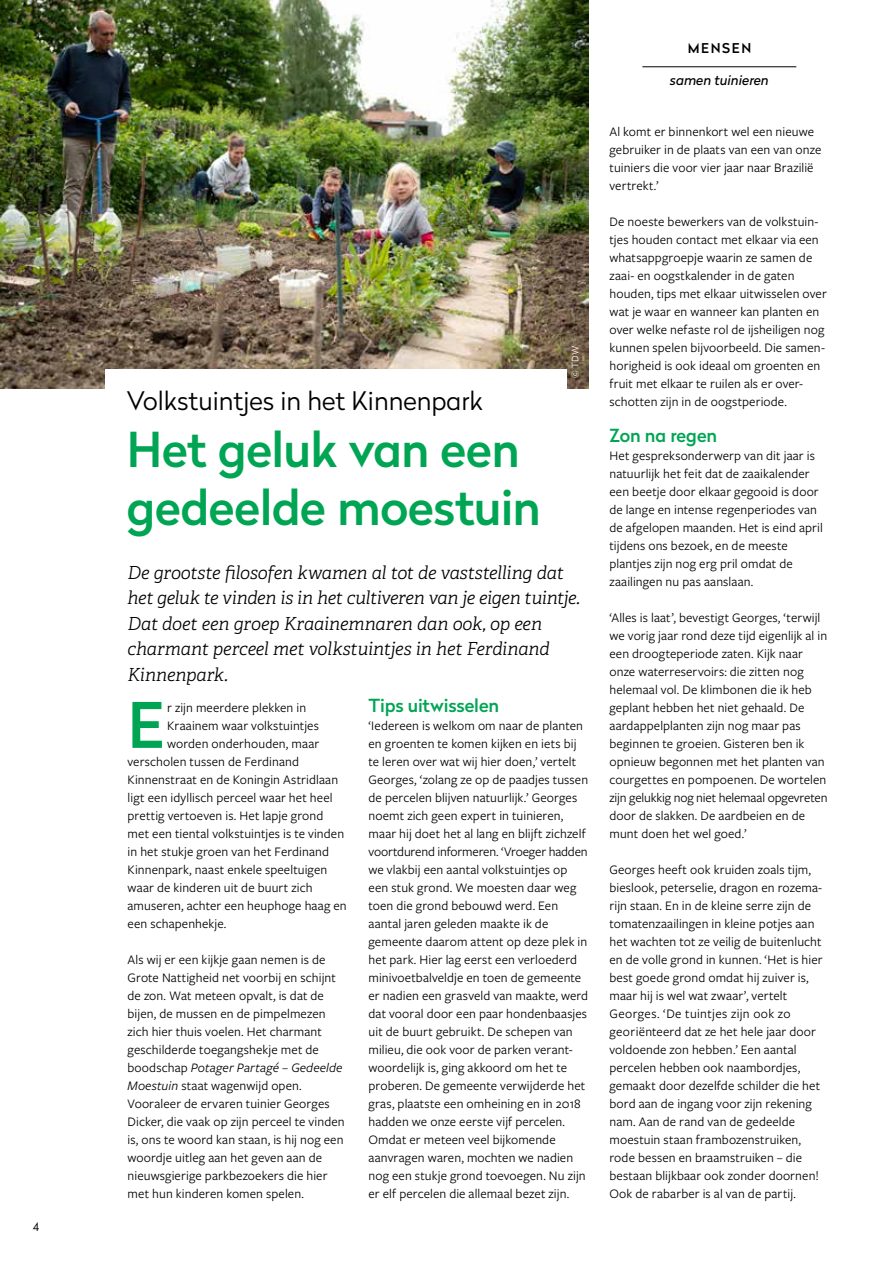
<style>
.page{position:relative;width:893px;height:1263px;background:#fff}
.page>*{position:absolute;margin:0;border:0;box-sizing:border-box;transform-origin:0 0}
.t1{font:500 62.55px "Radikal";color:#00a554}
.t2{font:500 48px/57.6px "Radikal";letter-spacing:-.01em;color:#00a554}
.t3{font:300 25.5px "Radikal";color:#000}
.t4{font:italic 300 18px/25.5px "Adelle";letter-spacing:-.015em;color:#000}
.t5{font:500 18px "Radikal";letter-spacing:-.005em;color:#00a554}
.t6{font:13.5px/18px "Freight Sans Pro";letter-spacing:.01em;color:#000}
.t7{font:italic 13.5px "Radikal";color:#000}
.t8{font:500 13.5px "Radikal";letter-spacing:.12em;color:#000}
.t9{font:300 12px "Radikal";color:#000}
.t10{font:10.5px "Freight Sans Pro";color:#fff}
.s1{font-style:italic}
</style>
<div class="page">
<hr style="left:642px;top:66px;width:154px;height:1px;background:#000">
<img style="left:0;top:0;width:588px;height:388px">
<div style="left:106px;top:369px;width:461px;height:184px;background:#fff"></div>
<p class="t9" style="left:33px;top:1218px;width:8px">4</p>
<p class="t10" style="left:568px;top:378px;width:33px;rotate:-90deg">© TDW</p>
<h3 class="t3" style="left:127px;top:382px;width:358px">Volkstuintjes in het Kinnenpark</h3>
<h2 class="t2" style="left:127px;top:420px;width:416px">Het geluk van een gedeelde moestuin</h2>
<h3 class="t4" style="left:128px;top:560px;width:454px">De grootste filosofen kwamen al tot de vaststelling dat het geluk te vinden is in het cultiveren van je eigen tuintje.<br>Dat doet een groep Kraainemnaren dan ook, op een charmant perceel met volkstuintjes in het Ferdinand Kinnenpark.</h3>
<h1 class="t1" style="left:128px;top:680px;width:38px">E</h1>
<p class="t6" style="left:167px;top:698px;width:140px">r zijn meerdere plekken in</p>
<p class="t6" style="left:167px;top:716px;width:153px">Kraainem waar volkstuintjes</p>
<p class="t6" style="left:167px;top:734px;width:154px">worden onderhouden, maar</p>
<p class="t6" style="left:128px;top:752px;width:173px">verscholen tussen de Ferdinand</p>
<p class="t6" style="left:128px;top:770px;width:212px">Kinnenstraat en de Koningin Astridlaan</p>
<p class="t6" style="left:128px;top:788px;width:207px">ligt een idyllisch perceel waar het heel</p>
<p class="t6" style="left:128px;top:806px;width:197px">prettig vertoeven is. Het lapje grond</p>
<p class="t6" style="left:128px;top:824px;width:218px">met een tiental volkstuintjes is te vinden</p>
<p class="t6" style="left:128px;top:842px;width:203px">in het stukje groen van het Ferdinand</p>
<p class="t6" style="left:128px;top:860px;width:201px">Kinnenpark, naast enkele speeltuigen</p>
<p class="t6" style="left:128px;top:878px;width:186px">waar de kinderen uit de buurt zich</p>
<p class="t6" style="left:128px;top:896px;width:221px">amuseren, achter een heuphoge haag en</p>
<p class="t6" style="left:128px;top:914px;width:100px">een schapenhekje.</p>
<p class="t6" style="left:128px;top:950px;width:219px">Als wij er een kijkje gaan nemen is de Grote Nattigheid net voorbij en schijnt de zon. Wat meteen opvalt, is dat de bijen, de mussen en de pimpelmezen zich hier thuis voelen. Het charmant geschilderde toegangshekje met de boodschap <span class="s1">Potager Partagé – Gedeelde Moestuin</span> staat wagenwijd open.<br>Vooraleer de ervaren tuinier Georges Dicker, die vaak op zijn perceel te vinden is, ons te woord kan staan, is hij nog een woordje uitleg aan het geven aan de nieuwsgierige parkbezoekers die hier met hun kinderen komen spelen.</p>
<h3 class="t5" style="left:369px;top:692px;width:132px">Tips uitwisselen</h3>
<p class="t6" style="left:369px;top:716px;width:221px">‘Iedereen is welkom om naar de planten en groenten te komen kijken en iets bij te leren over wat wij hier doen,’ vertelt Georges, ‘zolang ze op de paadjes tussen de percelen blijven natuurlijk.’ Georges noemt zich geen expert in tuinieren, maar hij doet het al lang en blijft zichzelf voortdurend informeren. ‘Vroeger hadden we vlakbij een aantal volkstuintjes op een stuk grond. We moesten daar weg toen die grond bebouwd werd. Een aantal jaren geleden maakte ik de gemeente daarom attent op deze plek in het park. Hier lag eerst een verloederd minivoetbalveldje en toen de gemeente er nadien een grasveld van maakte, werd dat vooral door een paar hondenbaasjes uit de buurt gebruikt. De schepen van milieu, die ook voor de parken verant&shy;woordelijk is, ging akkoord om het te proberen. De gemeente verwijderde het gras, plaatste een omheining en in 2018 hadden we onze eerste vijf percelen.<br>Omdat er meteen veel bijkomende aanvragen waren, mochten we nadien nog een stukje grond toevoegen. Nu zijn er elf percelen die allemaal bezet zijn.</p>
<p class="t8" style="left:688px;top:38px;width:65px">MENSEN</p>
<p class="t7" style="left:670px;top:71px;width:101px">samen tuinieren</p>
<p class="t6" style="left:609px;top:122px;width:213px">Al komt er binnenkort wel een nieuwe gebruiker in de plaats van een van onze tuiniers die voor vier jaar naar Brazilië vertrekt.’</p>
<p class="t6" style="left:609px;top:212px;width:219px">De noeste bewerkers van de volkstuin&shy;tjes houden contact met elkaar via een whatsappgroepje waarin ze samen de zaai- en oogstkalender in de gaten houden, tips met elkaar uitwisselen over wat je waar en wanneer kan planten en over welke nefaste rol de ijsheiligen nog kunnen spelen bijvoorbeeld. Die samen&shy;horigheid is ook ideaal om groenten en fruit met elkaar te ruilen als er over&shy;schotten zijn in de oogstperiode.</p>
<h3 class="t5" style="left:609px;top:422px;width:109px">Zon na regen</h3>
<p class="t6" style="left:609px;top:446px;width:215px">Het gespreksonderwerp van dit jaar is natuurlijk het feit dat de zaaikalender een beetje door elkaar gegooid is door de lange en intense regenperiodes van de afgelopen maanden. Het is eind april tijdens ons bezoek, en de meeste plantjes zijn nog erg pril omdat de zaailingen nu pas aanslaan.</p>
<p class="t6" style="left:609px;top:608px;width:219px">‘Alles is laat’, bevestigt Georges, ‘terwijl we vorig jaar rond deze tijd eigenlijk al in een droogteperiode zaten. Kijk naar onze waterreservoirs: die zitten nog helemaal vol. De klimbonen die ik heb geplant hebben het niet gehaald. De aardappelplanten zijn nog maar pas beginnen te groeien. Gisteren ben ik opnieuw begonnen met het planten van courgettes en pompoenen. De wortelen zijn gelukkig nog niet helemaal opgevreten door de slakken. De aardbeien en de munt doen het wel goed.’</p>
<p class="t6" style="left:609px;top:860px;width:215px">Georges heeft ook kruiden zoals tijm, bieslook, peterselie, dragon en rozema&shy;rijn staan. En in de kleine serre zijn de tomatenzaailingen in kleine potjes aan het wachten tot ze veilig de buitenlucht en de volle grond in kunnen. ‘Het is hier best goede grond omdat hij zuiver is, maar hij is wel wat zwaar’, vertelt Georges. ‘De tuintjes zijn ook zo georiënteerd dat ze het hele jaar door voldoende zon hebben.’ Een aantal percelen hebben ook naambordjes, gemaakt door dezelfde schilder die het bord aan de ingang voor zijn rekening nam. Aan de rand van de gedeelde moestuin staan frambozenstruiken, rode bessen en braamstruiken – die bestaan blijkbaar ook zonder doornen!<br>Ook de rabarber is al van de partij.</p>
</div>
